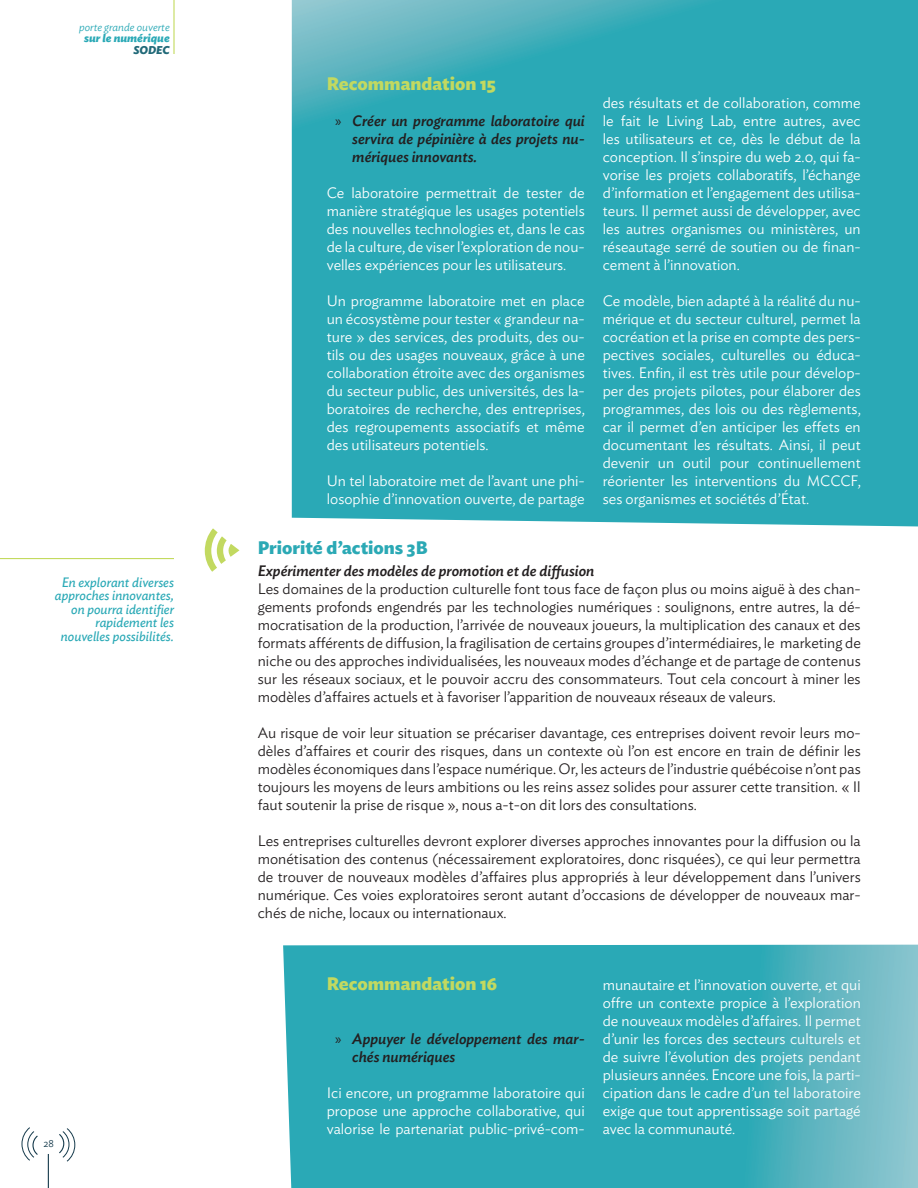
<style>
.page{position:relative;width:918px;height:1188px;background:#fff}
.page>*{position:absolute;margin:0;border:0;box-sizing:border-box;transform-origin:0 0}
.t1{font:700 18px "Ideal Sans";color:#c2d960}
.t2{font:700 18px "Ideal Sans";color:#2ba9b5}
.t3{font:300 15px/18px "Ideal Sans";color:#fff;text-align:justify}
.t4{font:300 15px/18px "Ideal Sans";color:#231f20;text-align:justify}
.t5{font:italic 500 15px/18px "Ideal Sans";color:#231f20;text-align:justify}
.t6{font:italic 13.5px/13.5px "Ideal Sans";color:#2aa9b6;text-align:right}
.t7{font:italic 300 11.25px "Ideal Sans";color:#2aa9b6}
.t8{font:italic 700 11.25px "Ideal Sans";color:#2aa9b6}
.t9{font:italic 700 11.25px "Ideal Sans";color:#216978}
.t10{font:300 10.5px "Ideal Sans";color:#163b4c}
.s1{font-family:"Myriad Pro";font-weight:400;font-style:normal}
</style>
<div class="page">
<hr style="left:48px;top:1154px;width:1px;height:34px;background:#163b4c">
<svg style="left:22px;top:1127px;width:16px;height:34px"></svg>
<svg style="left:59px;top:1128px;width:16px;height:34px"></svg>
<hr style="left:173px;top:0;width:2px;height:54px;background:#c3da5f">
<svg style="left:292px;top:0;width:626px;height:526px;background:#2faab7"></svg>
<svg style="left:283px;top:945px;width:635px;height:243px;background:#3aadb9"></svg>
<hr style="left:0;top:558px;width:174px;height:1px;background:#c3da5f">
<svg style="left:205px;top:528px;width:34px;height:44px"></svg>
<p class="t7" style="left:79px;top:19px;width:92px">porte grande ouverte</p>
<p class="t8" style="left:84px;top:29px;width:87px">sur le numérique</p>
<p class="t9" style="left:133px;top:41px;width:38px">SODEC</p>
<p class="t6" style="left:55px;top:574px;width:121px">En explorant diverses approches innovantes, on pourra identifier rapidement les nouvelles possibilités.</p>
<p class="t10" style="left:43px;top:1135px;width:12px">28</p>
<p class="t1" style="left:327px;top:69px;width:170px">Recommandation 15</p>
<p class="t5" style="left:352px;top:111px;width:234px;text-indent:-17px"><span class="s1">»</span> Créer un programme laboratoire qui servira de pépinière à des projets nu&shy;mériques innovants.</p>
<p class="t3" style="left:327px;top:182px;width:260px">Ce laboratoire permettrait de tester de manière stratégique les usages potentiels des nouvelles technologies et, dans le cas de la culture, de viser l’exploration de nou&shy;velles expériences pour les utilisateurs.</p>
<p class="t3" style="left:327px;top:290px;width:260px">Un programme laboratoire met en place un écosystème pour tester « grandeur na&shy;ture » des services, des produits, des ou&shy;tils ou des usages nouveaux, grâce à une collaboration étroite avec des organismes du secteur public, des universités, des la&shy;boratoires de recherche, des entreprises, des regroupements associatifs et même des utilisateurs potentiels.</p>
<p class="t3" style="left:327px;top:470px;width:259px">Un tel laboratoire met de l’avant une phi&shy;losophie d’innovation ouverte, de partage</p>
<p class="t3" style="left:603px;top:92px;width:259px">des résultats et de collaboration, comme le fait le Living Lab, entre autres, avec les utilisateurs et ce, dès le début de la conception. Il s’inspire du web 2.0, qui fa&shy;vorise les projets collaboratifs, l’échange d’information et l’engagement des utilisa&shy;teurs. Il permet aussi de développer, avec les autres organismes ou ministères, un réseautage serré de soutien ou de finan&shy;cement à l’innovation.</p>
<p class="t3" style="left:603px;top:290px;width:260px">Ce modèle, bien adapté à la réalité du nu&shy;mérique et du secteur culturel, permet la cocréation et la prise en compte des pers&shy;pectives sociales, culturelles ou éduca&shy;tives. Enfin, il est très utile pour dévelop&shy;per des projets pilotes, pour élaborer des programmes, des lois ou des règlements, car il permet d’en anticiper les effets en documentant les résultats. Ainsi, il peut devenir un outil pour continuellement réorienter les interventions du MCCCF, ses organismes et sociétés d’État.</p>
<p class="t2" style="left:258px;top:534px;width:171px">Priorité d’actions 3B</p>
<p class="t5" style="left:258px;top:561px;width:338px">Expérimenter des modèles de promotion et de diffusion</p>
<p class="t4" style="left:258px;top:578px;width:605px">Les domaines de la production culturelle font tous face de façon plus ou moins aiguë à des chan&shy;gements profonds engendrés par les technologies numériques : soulignons, entre autres, la dé&shy;mocratisation de la production, l’arrivée de nouveaux joueurs, la multiplication des canaux et des formats afférents de diffusion, la fragilisation de certains groupes d’intermédiaires, le marketing de niche ou des approches individualisées, les nouveaux modes d’échange et de partage de contenus sur les réseaux sociaux, et le pouvoir accru des consommateurs. Tout cela concourt à miner les modèles d’affaires actuels et à favoriser l’apparition de nouveaux réseaux de valeurs.</p>
<p class="t4" style="left:258px;top:722px;width:605px">Au risque de voir leur situation se précariser davantage, ces entreprises doivent revoir leurs mo&shy;dèles d’affaires et courir des risques, dans un contexte où l’on est encore en train de définir les modèles économiques dans l’espace numérique. Or, les acteurs de l’industrie québécoise n’ont pas toujours les moyens de leurs ambitions ou les reins assez solides pour assurer cette transition. « Il faut soutenir la prise de risque », nous a-t-on dit lors des consultations.</p>
<p class="t4" style="left:258px;top:830px;width:605px">Les entreprises culturelles devront explorer diverses approches innovantes pour la diffusion ou la monétisation des contenus (nécessairement exploratoires, donc risquées), ce qui leur permettra de trouver de nouveaux modèles d’affaires plus appropriés à leur développement dans l’univers numérique. Ces voies exploratoires seront autant d’occasions de développer de nouveaux mar&shy;chés de niche, locaux ou internationaux.</p>
<p class="t1" style="left:327px;top:969px;width:172px">Recommandation 16</p>
<p class="t5" style="left:352px;top:1029px;width:234px;text-indent:-17px"><span class="s1">»</span> Appuyer le développement des mar&shy;chés numériques</p>
<p class="t3" style="left:327px;top:1082px;width:260px">Ici encore, un programme laboratoire qui propose une approche collaborative, qui valorise le partenariat public-privé-com-</p>
<p class="t3" style="left:603px;top:974px;width:260px">munautaire et l’innovation ouverte, et qui offre un contexte propice à l’exploration de nouveaux modèles d’affaires. Il permet d’unir les forces des secteurs culturels et de suivre l’évolution des projets pendant plusieurs années. Encore une fois, la parti&shy;cipation dans le cadre d’un tel laboratoire exige que tout apprentissage soit partagé avec la communauté.</p>
</div>
